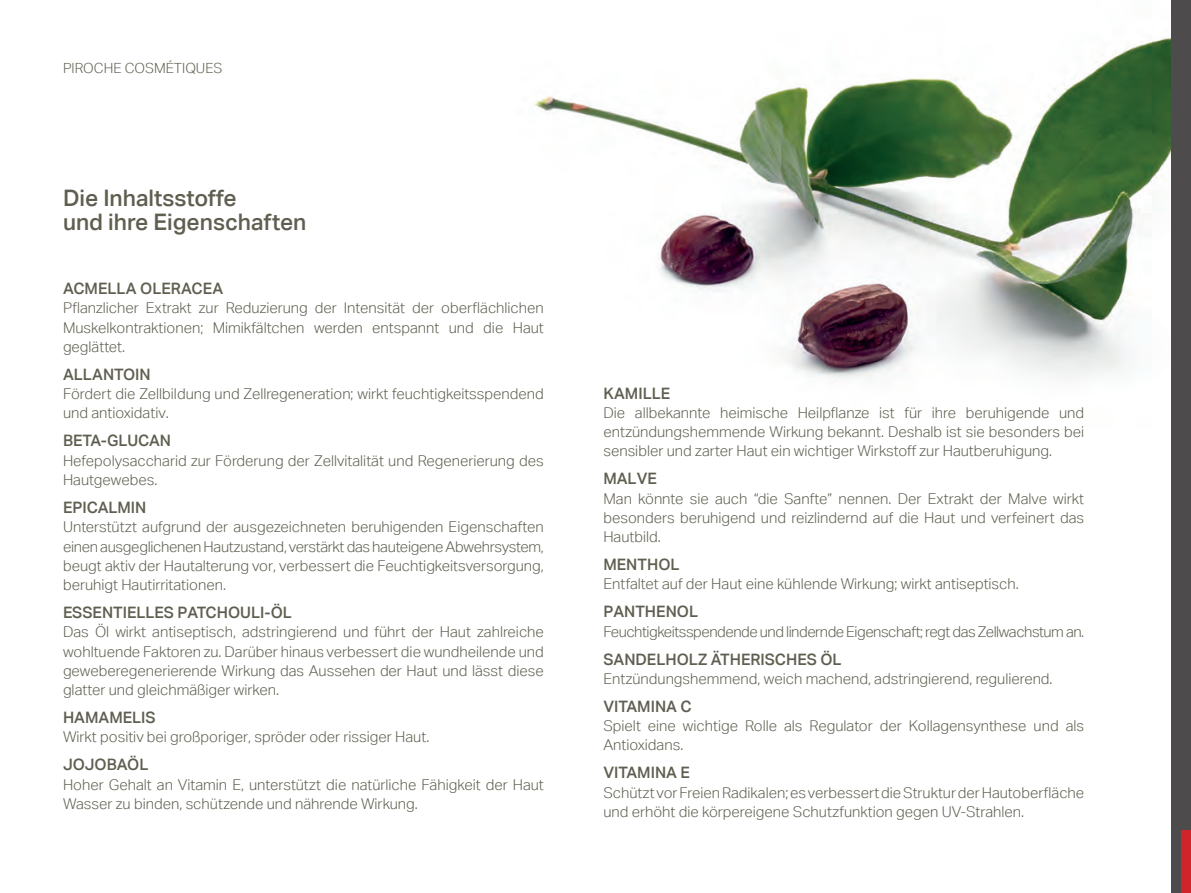
<style>
.page{position:relative;width:1191px;height:893px;background:#fff}
.page>*{position:absolute;margin:0;border:0;box-sizing:border-box;transform-origin:0 0}
.t1{font:500 22.75px/24.5px "Aktiv Grotesk";color:#5f5e50}
.t2{font:500 15.75px "Aktiv Grotesk";color:#5f5e50}
.t3{font:300 14.88px/19.2px "Aktiv Grotesk";color:#5f5e50;text-align:justify}
.t4{font:300 14.88px "Aktiv Grotesk";letter-spacing:-.03em;color:#5f5e50}
.t5{font:300 14px "Aktiv Grotesk";color:#5f5e50}
</style>
<div class="page">
<img style="left:534px;top:38px;width:637px;height:341px">
<div style="left:1171px;top:0;width:20px;height:893px;background:#4d4b4b"></div>
<div style="left:1181px;top:830px;width:10px;height:63px;background:#d1232a"></div>
<p class="t5" style="left:63px;top:60px;width:161px">piroche cosmétiques</p>
<h1 class="t1" style="left:63px;top:185px;width:245px">DIE INHALTSSTOFFE<br>UND IHRE EIGENSCHAFTEN</h1>
<p class="t2" style="left:63px;top:279px;width:156px">ACMELLA OLERACEA</p>
<p class="t3" style="left:63px;top:299px;width:482px">Pflanzlicher Extrakt zur Reduzierung der Intensität der oberflächlichen Muskelkontraktionen; Mimikfältchen werden entspannt und die Haut geglättet.</p>
<p class="t2" style="left:63px;top:365px;width:89px">ALLANTO IN</p>
<p class="t3" style="left:63px;top:384px;width:482px">Fördert die Zellbildung und Zellregeneration; wirkt feuchtigkeitsspendend und antioxidativ.</p>
<p class="t2" style="left:63px;top:431px;width:110px">BETA-GLUCAN</p>
<p class="t3" style="left:63px;top:451px;width:482px">Hefepolysaccharid zur Förderung der Zellvitalität und Regenerierung des<br>Hautgewebes.</p>
<p class="t2" style="left:63px;top:498px;width:85px">EPICALMIN</p>
<p class="t3" style="left:63px;top:517px;width:482px">Unterstützt aufgrund der ausgezeichneten beruhigenden Eigenschaften einen ausgeglichenen Hautzustand, verstärkt das hauteigene Abwehrsystem, beugt aktiv der Hautalterung vor, verbessert die Feuchtigkeitsversorgung, beruhigt Hautirritationen.</p>
<p class="t2" style="left:63px;top:603px;width:11px">ESS</p>
<p class="t2" style="left:93px;top:603px;width:201px">ENTIELLES PATCHOULI-ÖL</p>
<p class="t3" style="left:63px;top:622px;width:482px">Das Öl wirkt antiseptisch, adstringierend und führt der Haut zahlreiche wohltuende Faktoren zu. Darüber hinaus verbessert die wundheilende und geweberegenerierende Wirkung das Aussehen der Haut und lässt diese glatter und gleichmäßiger wirken.</p>
<p class="t2" style="left:63px;top:708px;width:92px">HAMAMELIS</p>
<p class="t3" style="left:63px;top:727px;width:368px">Wirkt positiv bei großporiger, spröder oder rissiger Haut.</p>
<p class="t2" style="left:63px;top:755px;width:22px">JOJOBAÖ</p>
<p class="t2" style="left:139px;top:755px;width:11px">L</p>
<p class="t3" style="left:63px;top:775px;width:482px">Hoher Gehalt an Vitamin E, unterstützt die natürliche Fähigkeit der Haut<br>Wasser zu binden, schützende und nährende Wirkung.</p>
<p class="t2" style="left:603px;top:383px;width:68px">KAMILLE</p>
<p class="t3" style="left:603px;top:403px;width:482px">Die allbekannte heimische Heilpflanze ist für ihre beruhigende und entzündungshemmende Wirkung bekannt. Deshalb ist sie besonders bei sensibler und zarter Haut ein wichtiger Wirkstoff zur Hautberuhigung.</p>
<p class="t2" style="left:603px;top:469px;width:55px">MALVE</p>
<p class="t3" style="left:603px;top:489px;width:482px">Man könnte sie auch “die Sanfte” nennen. Der Extrakt der Malve wirkt besonders beruhigend und reizlindernd auf die Haut und verfeinert das Hautbild.</p>
<p class="t2" style="left:603px;top:555px;width:78px">MENTHOL</p>
<p class="t3" style="left:603px;top:574px;width:417px">Entfaltet auf der Haut eine kühlende Wirkung; wirkt antiseptisch.</p>
<p class="t2" style="left:603px;top:602px;width:96px">PANTHENOL</p>
<p class="t4" style="left:603px;top:623px;width:482px">Feuchtigkeitsspendende und lindernde Eigenschaft; regt das Zellwachstum an.</p>
<p class="t2" style="left:603px;top:649px;width:240px">SANDELHOLZ ÄTHERISCHES ÖL</p>
<p class="t3" style="left:603px;top:669px;width:451px">Entzündungshemmend, weich machend, adstringierend, regulierend.</p>
<p class="t2" style="left:603px;top:697px;width:88px">VITAMINA C</p>
<p class="t3" style="left:603px;top:716px;width:482px">Spielt eine wichtige Rolle als Regulator der Kollagensynthese und als<br>Antioxidans.</p>
<p class="t2" style="left:603px;top:763px;width:86px">VITAMINA E</p>
<p class="t3" style="left:603px;top:783px;width:482px">Schützt vor Freien Radikalen; es verbessert die Struktur der Hautoberfläche und erhöht die körpereigene Schutzfunktion gegen UV-Strahlen.</p>
</div>
